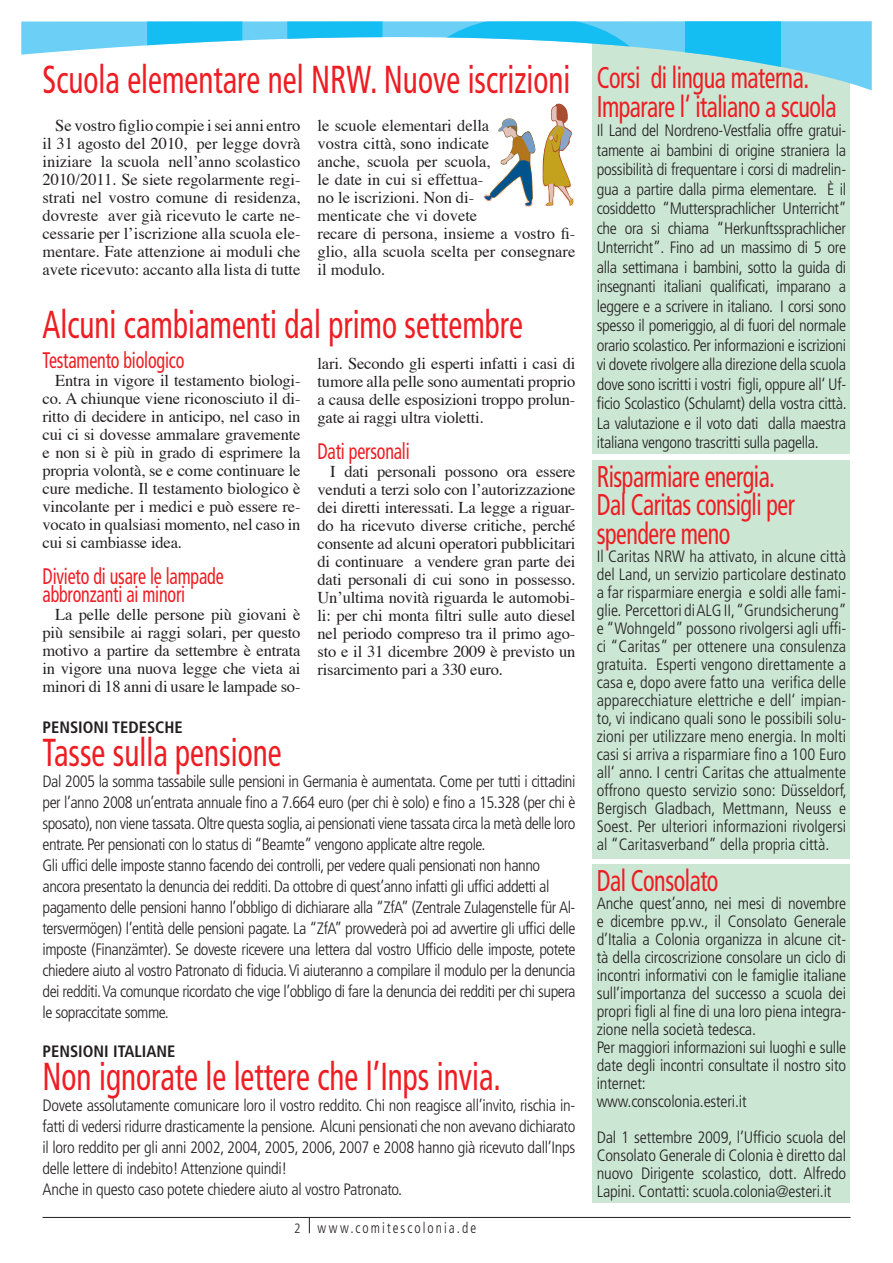
<style>
.page{position:relative;width:893px;height:1263px;background:#fff}
.page>*{position:absolute;margin:0;border:0;box-sizing:border-box;transform-origin:0 0}
.Titolo_articolo{font:condensed 39px "Frutiger";color:#ee1d23;scale:.8 1}
.titolo_piccolo{font:condensed 30px/28.5px "Frutiger";letter-spacing:-.02em;color:#ee1d23;scale:.8 1}
.brevi_europa{font:condensed 30px "Frutiger";letter-spacing:-.02em;color:#ee1d23;scale:.8 1}
.titolino_testo_rosso{font:condensed 22.5px/18px "Frutiger";letter-spacing:-.01em;color:#ee1d23;scale:.8 1}
.testo_lineare{font:300 condensed 16.5px/18px "Frutiger";letter-spacing:-.02em;color:#231f20;text-align:justify}
.Testo_art{font:16.5px/18px "Times";color:#231f20;text-align:justify}
.brevi_europa-2{font:300 condensed 16.5px/19.5px "Frutiger";letter-spacing:-.02em;color:#231f20;text-align:justify}
.testo_lineare-2{font:700 condensed 16.5px "Frutiger";color:#231f20}
.www_mastro{font:300 condensed 15px "Frutiger";letter-spacing:.155em;color:#231f20;scale:.9 1}
</style>
<div class="page">
<div style="left:592px;top:33px;width:258px;height:421px;background:#cbe6d3"></div>
<div style="left:592px;top:460px;width:258px;height:398px;background:#cbe6d3"></div>
<div style="left:592px;top:864px;width:258px;height:338px;background:#cbe6d3"></div>
<svg style="left:483px;top:103px;width:91px;height:104px"></svg>
<svg style="left:309px;top:1218px;width:1px;height:15px"></svg>
<hr style="left:43px;top:1217px;width:807px;height:1px;background:#231f20">
<svg style="left:21px;top:21px;width:851px;height:70px;fill:#6bcff6"></svg>
<svg style="left:147px;top:21px;width:235px;height:70px"></svg>
<svg style="left:399px;top:21px;width:268px;height:70px"></svg>
<svg style="left:685px;top:21px;width:95px;height:70px;fill:#15bef2"></svg>
<p class="Titolo_articolo" style="left:43px;top:57px;width:661px">Scuola elementare nel NRW. Nuove iscrizioni</p>
<p class="Testo_art" style="left:317px;top:118px;width:259px;text-align:left">le scuole elementari della<br>vostra città, sono indicate<br>anche, scuola per scuola,<br>le date in cui si effettua-<br>no le iscrizioni. Non di-<br>menticate che vi dovete<br>recare di persona, insieme a vostro fi&shy;glio, alla scuola scelta per consegnare il modulo.</p>
<p class="brevi_europa" style="left:597px;top:61px;width:267px">Corsi di lingua materna.</p>
<p class="titolo_piccolo" style="left:597px;top:92px;width:301px">Imparare l‘ italiano a scuola</p>
<p class="brevi_europa-2" style="left:597px;top:121px;width:252px">Il Land del Nordreno-Vestfalia offre gratui&shy;tamente ai bambini di origine straniera la possibilità di frequentare i corsi di madrelin&shy;gua a partire dalla pirma elementare. È il cosiddetto “Muttersprachlicher Unterricht” che ora si chiama “Herkunftssprachlicher Unterricht”. Fino ad un massimo di 5 ore alla settimana i bambini, sotto la guida di insegnanti italiani qualificati, imparano a leggere e a scrivere in italiano. I corsi sono spesso il pomeriggio, al di fuori del normale orario scolastico. Per informazioni e iscrizioni vi dovete rivolgere alla direzione della scuola dove sono iscritti i vostri figli, oppure all‘ Uf&shy;ficio Scolastico (Schulamt) della vostra città.<br>La valutazione e il voto dati dalla maestra italiana vengono trascritti sulla pagella.</p>
<p class="Testo_art" style="left:43px;top:118px;width:259px;text-indent:13px">Se vostro figlio compie i sei anni entro il 31 agosto del 2010, per legge dovrà iniziare la scuola nell’anno scolastico 2010/2011. Se siete regolarmente regi&shy;strati nel vostro comune di residenza, dovreste aver già ricevuto le carte ne&shy;cessarie per l’iscrizione alla scuola ele&shy;mentare. Fate attenzione ai moduli che avete ricevuto: accanto alla lista di tutte</p>
<p class="Titolo_articolo" style="left:43px;top:302px;width:602px">Alcuni cambiamenti dal primo settembre</p>
<p class="Testo_art" style="left:317px;top:355px;width:260px">lari. Secondo gli esperti infatti i casi di tumore alla pelle sono aumentati proprio a causa delle esposizioni troppo prolun&shy;gate ai raggi ultra violetti.</p>
<p class="titolino_testo_rosso" style="left:317px;top:442px;width:117px">Dati personali</p>
<p class="Testo_art" style="left:317px;top:463px;width:260px;text-indent:13px">I dati personali possono ora essere venduti a terzi solo con l’autorizzazione dei diretti interessati. La legge a riguar&shy;do ha ricevuto diverse critiche, perché consente ad alcuni operatori pubblicitari di continuare a vendere gran parte dei dati personali di cui sono in possesso.<br>Un’ultima novità riguarda le automobi&shy;li: per chi monta filtri sulle auto diesel nel periodo compreso tra il primo ago&shy;sto e il 31 dicembre 2009 è previsto un risarcimento pari a 330 euro.</p>
<p class="titolo_piccolo" style="left:597px;top:462px;width:224px">Risparmiare energia.</p>
<p class="titolino_testo_rosso" style="left:43px;top:352px;width:179px">Testamento biologico</p>
<p class="Testo_art" style="left:43px;top:373px;width:260px;text-indent:13px">Entra in vigore il testamento biologi&shy;co. A chiunque viene riconosciuto il di&shy;ritto di decidere in anticipo, nel caso in cui ci si dovesse ammalare gravemente e non si è più in grado di esprimere la propria volontà, se e come continuare le cure mediche. Il testamento biologico è vincolante per i medici e può essere re&shy;vocato in qualsiasi momento, nel caso in cui si cambiasse idea.</p>
<p class="titolino_testo_rosso" style="left:43px;top:568px;width:228px">Divieto di usare le lampade abbronzanti ai minori</p>
<p class="Testo_art" style="left:43px;top:607px;width:259px;text-indent:13px">La pelle delle persone più giovani è più sensibile ai raggi solari, per questo motivo a partire da settembre è entrata in vigore una nuova legge che vieta ai minori di 18 anni di usare le lampade so-</p>
<p class="titolo_piccolo" style="left:597px;top:491px;width:249px">Dal Caritas consigli per spendere meno</p>
<p class="testo_lineare" style="left:597px;top:547px;width:252px">Il Caritas NRW ha attivato, in alcune città del Land, un servizio particolare destinato a far risparmiare energia e soldi alle fami&shy;glie. Percettori di ALG II, “Grundsicherung” e “Wohngeld” possono rivolgersi agli uffi&shy;ci “Caritas” per ottenere una consulenza gratuita. Esperti vengono direttamente a casa e, dopo avere fatto una verifica delle apparecchiature elettriche e dell‘ impian&shy;to, vi indicano quali sono le possibili solu&shy;zioni per utilizzare meno energia. In molti casi si arriva a risparmiare fino a 1 00 Euro all‘ anno. I centri Caritas che attualmente offrono questo servizio sono: Düsseldorf, Bergisch Gladbach, Mettmann, Neuss e Soest. Per ulteriori informazioni rivolgersi al “Caritasverband” della propria città.</p>
<p class="titolo_piccolo" style="left:597px;top:866px;width:154px">Dal Consolato</p>
<p class="testo_lineare" style="left:597px;top:894px;width:251px">Anche quest’anno, nei mesi di novembre e dicembre pp.vv., il Consolato Generale d’Italia a Colonia organizza in alcune cit&shy;tà della circoscrizione consolare un ciclo di incontri informativi con le famiglie italiane sull’importanza del successo a scuola dei propri figli al fine di una loro piena integra&shy;zione nella società tedesca.</p>
<p class="testo_lineare" style="left:597px;top:1038px;width:251px">Per maggiori informazioni sui luoghi e sulle date degli incontri consultate il nostro sito internet:</p>
<p class="testo_lineare" style="left:597px;top:1092px;width:151px">www.conscolonia.esteri.it</p>
<p class="testo_lineare" style="left:597px;top:1128px;width:251px">Dal 1 settembre 2009, l’Ufficio scuola del Consolato Generale di Colonia è diretto dal nuovo Dirigente scolastico, dott. Alfredo Lapini. Contatti: scuola.colonia@esteri.it</p>
<p class="testo_lineare-2" style="left:43px;top:718px;width:142px">PENSIONI TEDESCHE</p>
<p class="Titolo_articolo" style="left:43px;top:730px;width:300px">Tasse sulla pensione</p>
<p class="testo_lineare" style="left:43px;top:771px;width:534px;line-height:21px">Dal 2005 la somma tassabile sulle pensioni in Germania è aumentata. Come per tutti i cittadini per l’anno 2008 un’entrata annuale fino a 7.664 euro (per chi è solo) e fino a 1 5.328 (per chi è sposato), non viene tassata. Oltre questa soglia, ai pensionati viene tassata circa la metà delle loro entrate. Per pensionati con lo status di “Beamte” vengono applicate altre regole.</p>
<p class="testo_lineare" style="left:43px;top:857px;width:499px">Gli uffici delle imposte stanno facendo dei controlli, per vedere quali pensionati non hanno</p>
<p class="testo_lineare" style="left:43px;top:878px;width:508px">ancora presentato la denuncia dei redditi. Da ottobre di quest’anno infatti gli uffici addetti al</p>
<p class="testo_lineare" style="left:43px;top:897px;width:534px;line-height:21px">pagamento delle pensioni hanno l’obbligo di dichiarare alla “ZfA” (Zentrale Zulagenstelle für Al&shy;tersvermögen) l’entità delle pensioni pagate. La “ZfA” provvederà poi ad avvertire gli uffici delle imposte (Finanzämter). Se doveste ricevere una lettera dal vostro Ufficio delle imposte, potete chiedere aiuto al vostro Patronato di fiducia. Vi aiuteranno a compilare il modulo per la denuncia dei redditi. Va comunque ricordato che vige l’obbligo di fare la denuncia dei redditi per chi supera le sopraccitate somme.</p>
<p class="testo_lineare-2" style="left:43px;top:1042px;width:134px">PENSIONI ITALIANE</p>
<p class="Titolo_articolo" style="left:43px;top:1054px;width:575px">Non ignorate le lettere che l’Inps invia.</p>
<p class="testo_lineare" style="left:43px;top:1095px;width:534px;line-height:21px">Dovete assolutamente comunicare loro il vostro reddito. Chi non reagisce all’invito, rischia in&shy;fatti di vedersi ridurre drasticamente la pensione. Alcuni pensionati che non avevano dichiarato il loro reddito per gli anni 2002, 2004, 2005, 2006, 2007 e 2008 hanno già ricevuto dall’Inps delle lettere di indebito! Attenzione quindi!</p>
<p class="testo_lineare" style="left:43px;top:1181px;width:361px">Anche in questo caso potete chiedere aiuto al vostro Patronato.</p>
<p class="www_mastro" style="left:317px;top:1219px;width:178px">www.comitescolonia.de</p>
</div>
